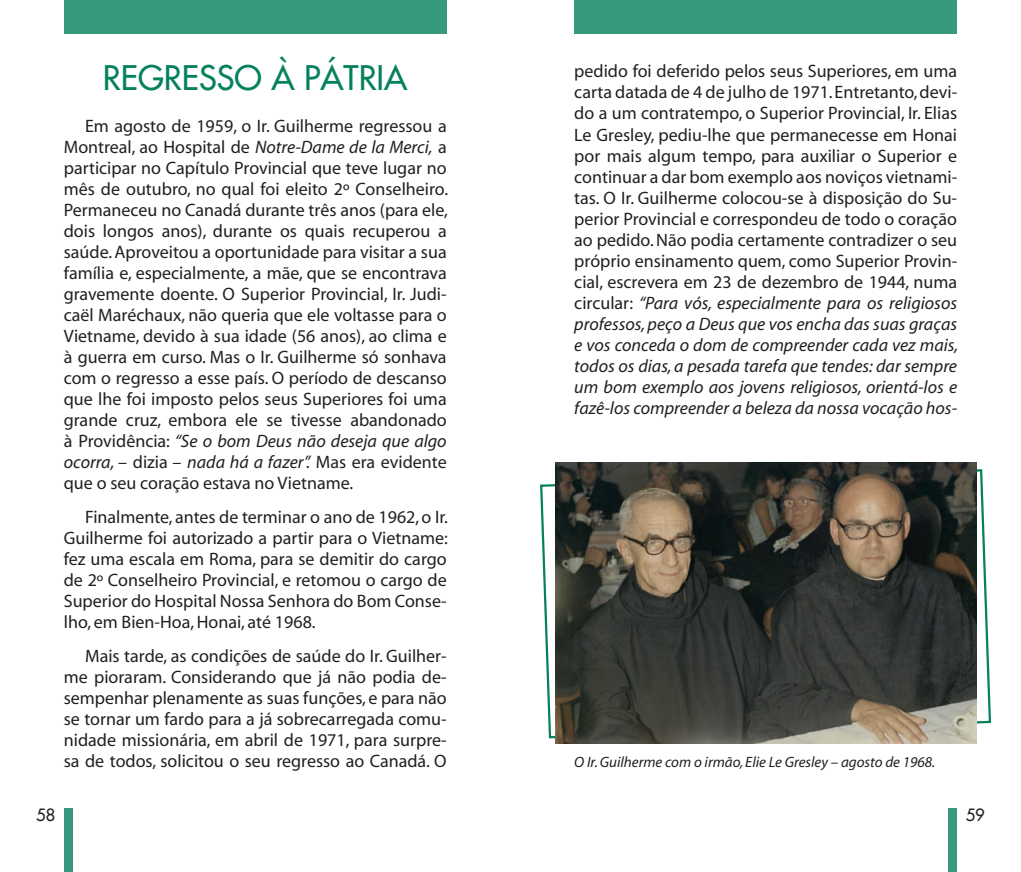
<style>
.page{position:relative;width:1021px;height:872px;background:#fff}
.page>*{position:absolute;margin:0;border:0;box-sizing:border-box;transform-origin:0 0}
.t1{font:33px "Futura";color:#06815e}
.t2{font:18px/21px "Myriad";color:#231f20;text-align:justify}
.t3{font:16.5px "Futura";color:#231f20}
.t4{font:italic 15px "Myriad";color:#231f20}
.s1{font-style:italic}
</style>
<div class="page">
<div style="left:64px;top:808px;width:8px;height:64px;background:#379a7e"></div>
<div style="left:948px;top:808px;width:9px;height:64px;background:#379a7e"></div>
<div style="left:64px;top:0;width:382px;height:34px;background:#379a7e"></div>
<div style="left:574px;top:0;width:383px;height:34px;background:#379a7e"></div>
<svg style="left:540px;top:468px;width:452px;height:271px"></svg>
<img style="left:555px;top:462px;width:421px;height:281px">
<h1 class="t1" style="left:103px;top:56px;width:306px">REGRESSO À PÁTRIA</h1>
<p class="t2" style="left:64px;top:116px;width:386px;text-indent:21px">Em agosto de 1959, o Ir. Guilherme regressou a Montreal, ao Hospital de <span class="s1">Notre-Dame de la Merci,</span> a participar no Capítulo Provincial que teve lugar no mês de outubro, no qual foi eleito 2º Conselheiro.<br>Permaneceu no Canadá durante três anos (para ele, dois longos anos), durante os quais recuperou a saúde. Aproveitou a oportunidade para visitar a sua família e, especialmente, a mãe, que se encontrava gravemente doente. O Superior Provincial, Ir. Judi&shy;caël Maréchaux, não queria que ele voltasse para o Vietname, devido à sua idade (56 anos), ao clima e à guerra em curso. Mas o Ir. Guilherme só sonhava com o regresso a esse país. O período de descanso que lhe foi imposto pelos seus Superiores foi uma grande cruz, embora ele se tivesse abandonado à Providência: <span class="s1">“Se o bom Deus não deseja que algo ocorra,</span> – dizia – <span class="s1">nada há a fazer”.</span> Mas era evidente que o seu coração estava no Vietname.</p>
<p class="t2" style="left:64px;top:507px;width:386px;text-indent:21px">Finalmente, antes de terminar o ano de 1962, o Ir.<br>Guilherme foi autorizado a partir para o Vietname: fez uma escala em Roma, para se demitir do cargo de 2º Conselheiro Provincial, e retomou o cargo de Superior do Hospital Nossa Senhora do Bom Conse&shy;lho, em Bien-Hoa, Honai, até 1968.</p>
<p class="t2" style="left:64px;top:646px;width:384px;text-indent:21px">Mais tarde, as condições de saúde do Ir. Guilher&shy;me pioraram. Considerando que já não podia de&shy;sempenhar plenamente as suas funções, e para não se tornar um fardo para a já sobrecarregada comu&shy;nidade missionária, em abril de 1971, para surpre&shy;sa de todos, solicitou o seu regresso ao Canadá. O</p>
<p class="t2" style="left:574px;top:62px;width:385px">pedido foi deferido pelos seus Superiores, em uma carta datada de 4 de julho de 1971. Entretanto, devi&shy;do a um contratempo, o Superior Provincial, Ir. Elias Le Gresley, pediu-lhe que permanecesse em Honai por mais algum tempo, para auxiliar o Superior e continuar a dar bom exemplo aos noviços vietnami&shy;tas. O Ir. Guilherme colocou-se à disposição do Su&shy;perior Provincial e correspondeu de todo o coração ao pedido. Não podia certamente contradizer o seu próprio ensinamento quem, como Superior Provin&shy;cial, escrevera em 23 de dezembro de 1944, numa circular: <span class="s1">“Para vós, especialmente para os religiosos professos, peço a Deus que vos encha das suas graças e vos conceda o dom de compreender cada vez mais, todos os dias, a pesada tarefa que tendes: dar sempre um bom exemplo aos jovens religiosos, orientá-los e fazê-los compreender a beleza da nossa vocação hos-</span></p>
<p class="t4" style="left:574px;top:755px;width:362px">O Ir. Guilherme com o irmão, Elie Le Gresley – agosto de 1968.</p>
<p class="t3" style="left:36px;top:804px;width:21px">58</p>
<p class="t3" style="left:965px;top:804px;width:21px">59</p>
</div>
